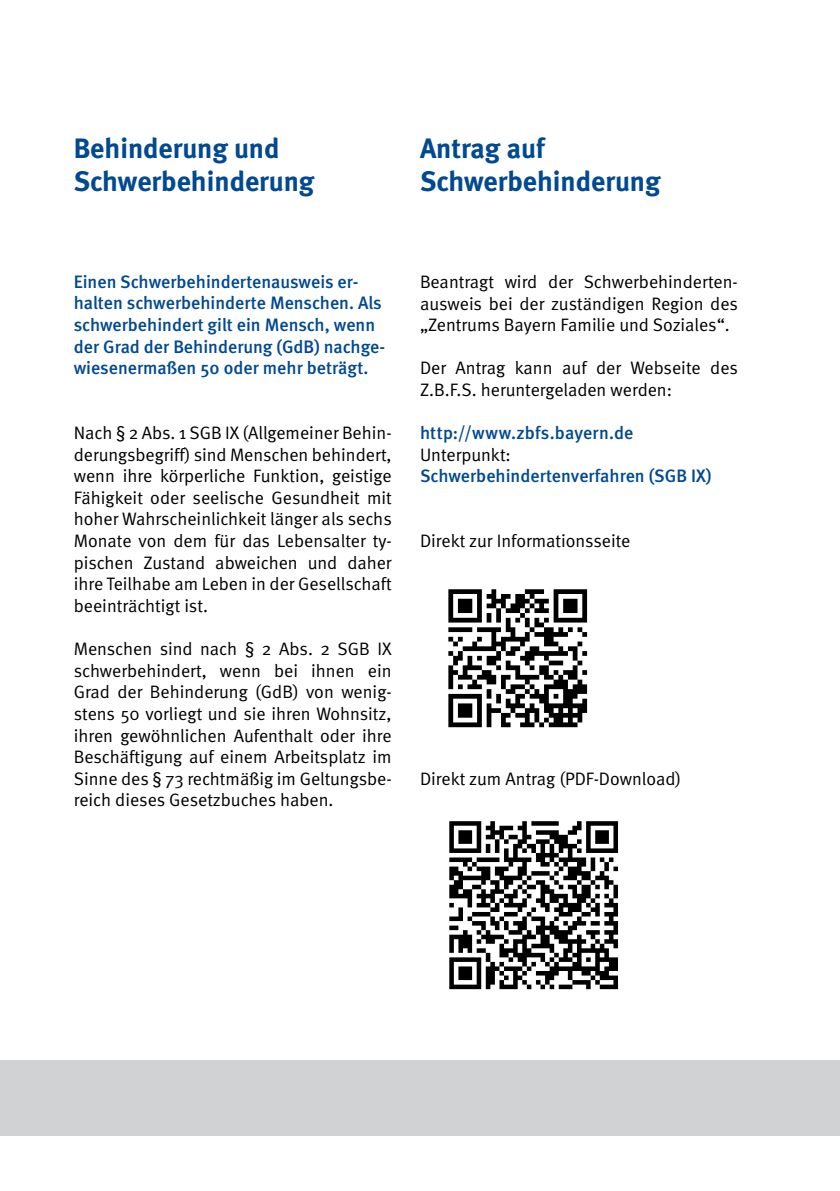
<style>
.page{position:relative;width:840px;height:1191px;background:#fff}
.page>*{position:absolute;margin:0;border:0;box-sizing:border-box;transform-origin:0 0}
.t1{font:700 28px/33.6px "Meta";color:#014990}
.t2{font:18px/21.6px "Meta Normal";color:#010100;text-align:justify}
.t3{font:500 18px/21.6px "Meta";color:#014990}
</style>
<div class="page">
<div style="left:0;top:1060px;width:839px;height:75px;background:#d1d2d4"></div>
<img style="left:449px;top:821px;width:169px;height:169px">
<img style="left:448px;top:589px;width:140px;height:139px">
<h1 class="t1" style="left:74px;top:131px;width:242px">Behinderung und<br>Schwerbehinderung</h1>
<h1 class="t1" style="left:420px;top:131px;width:242px">Antrag auf<br>Schwerbehinderung</h1>
<p class="t3" style="left:74px;top:270px;width:313px">Einen Schwerbehindertenausweis er&shy;halten schwerbehinderte Menschen. Als schwerbehindert gilt ein Mensch, wenn der Grad der Behinderung (GdB) nachge&shy;wiesenermaßen 50 oder mehr beträgt.</p>
<p class="t2" style="left:74px;top:422px;width:319px">Nach § 2 Abs. 1 SGB IX (Allgemeiner Behin&shy;derungsbegriff) sind Menschen behindert, wenn ihre körperliche Funktion, geistige Fähigkeit oder seelische Gesundheit mit hoher Wahrscheinlichkeit länger als sechs Monate von dem für das Lebensalter ty&shy;pischen Zustand abweichen und daher ihre Teilhabe am Leben in der Gesellschaft beeinträchtigt ist.</p>
<p class="t2" style="left:74px;top:638px;width:319px">Menschen sind nach § 2 Abs. 2 SGB IX schwerbehindert, wenn bei ihnen ein Grad der Behinderung (GdB) von wenig&shy;stens 50 vorliegt und sie ihren Wohnsitz, ihren gewöhnlichen Aufenthalt oder ihre Beschäftigung auf einem Arbeitsplatz im Sinne des § 73 rechtmäßig im Geltungsbe&shy;reich dieses Gesetzbuches haben.</p>
<p class="t2" style="left:420px;top:271px;width:319px">Beantragt wird der Schwerbehinderten&shy;ausweis bei der zuständigen Region des „Zentrums Bayern Familie und Soziales“.</p>
<p class="t2" style="left:420px;top:357px;width:319px">Der Antrag kann auf der Webseite des<br>Z.B.F.S. heruntergeladen werden:</p>
<p class="t3" style="left:420px;top:422px;width:215px">http://www.zbfs.bayern.de</p>
<p class="t2" style="left:420px;top:443px;width:92px">Unterpunkt:</p>
<p class="t3" style="left:420px;top:465px;width:293px">Schwerbehindertenverfahren (SGB IX)</p>
<p class="t2" style="left:420px;top:530px;width:212px">Direkt zur Informationsseite</p>
<p class="t2" style="left:420px;top:767px;width:262px">Direkt zum Antrag (PDF-Download)</p>
</div>
